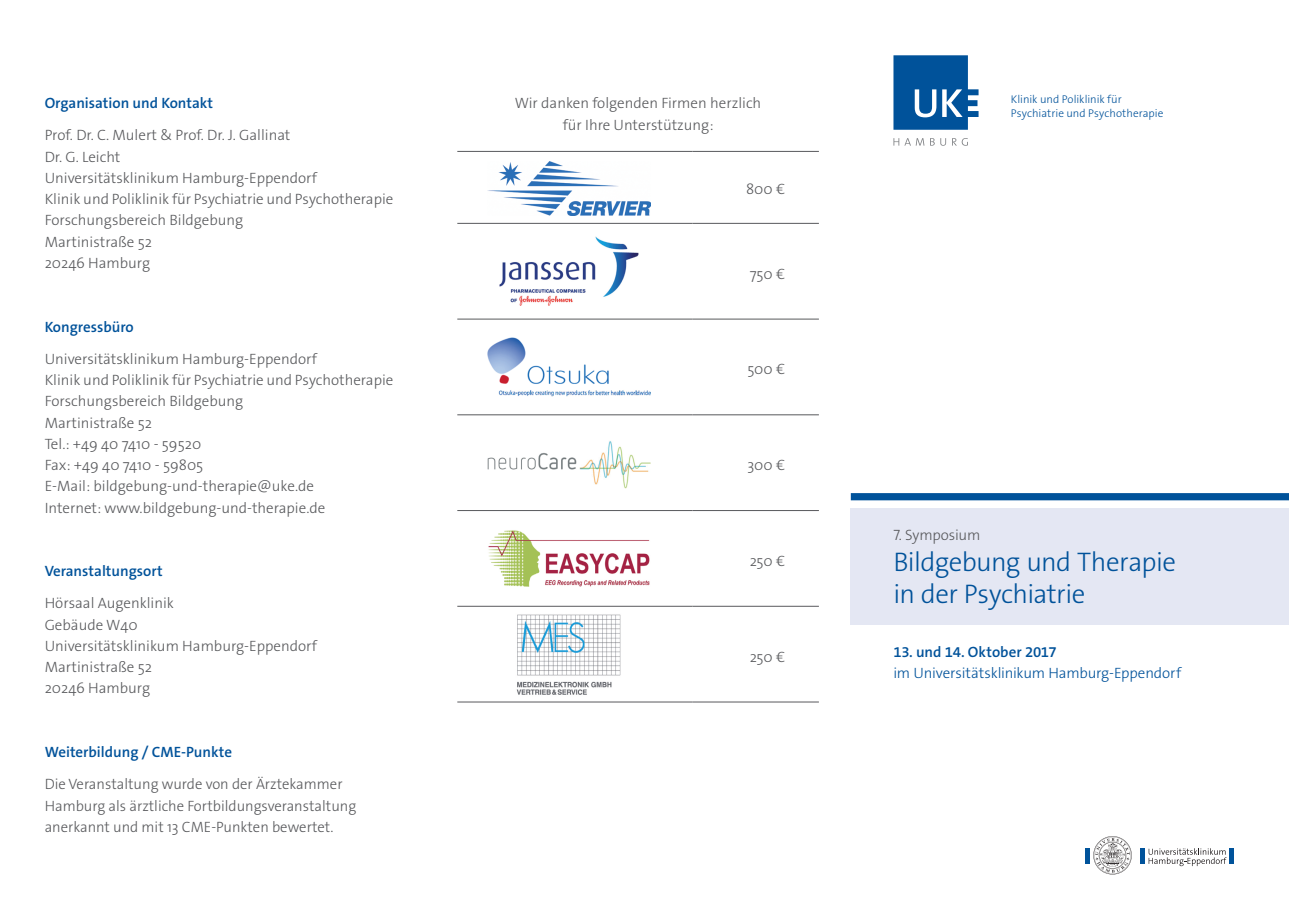
<style>
.page{position:relative;width:1289px;height:919px;background:#fff}
.page>*{position:absolute;margin:0;border:0;box-sizing:border-box;transform-origin:0 0}
.t1{font:300 27px/31.5px "The Sans Os F";letter-spacing:-.02em;color:#00529a}
.t2{font:300 15px/21.3px "The Sans Os F";color:#58595c}
.t3{font:600 15px "The Sans Os F";color:#00529a}
.t4{font:300 15px "The Sans Os F";letter-spacing:-.01em;color:#00529a}
.t5{font:300 15px "The Sans Os F";letter-spacing:-.02em;color:#58595c}
.t6{font:300 11.25px/13.6px "The Sans Os F";letter-spacing:.005em;color:#00529a}
</style>
<div class="page">
<svg style="left:893px;top:55px;width:85px;height:75px"></svg>
<svg style="left:893px;top:138px;width:31px;height:8px"></svg>
<svg style="left:930px;top:138px;width:4px;height:8px"></svg>
<svg style="left:940px;top:138px;width:6px;height:8px"></svg>
<svg style="left:952px;top:138px;width:15px;height:8px"></svg>
<hr style="left:1085px;top:848px;width:4px;height:15px;background:#00539b">
<hr style="left:1140px;top:848px;width:4px;height:15px;background:#00539b">
<svg style="left:1093px;top:836px;width:38px;height:38px"></svg>
<svg style="left:1148px;top:848px;width:78px;height:18px"></svg>
<hr style="left:1229px;top:848px;width:4px;height:15px;background:#00539b">
<div style="left:850px;top:507px;width:438px;height:117px;background:#e4e7f3"></div>
<div style="left:850px;top:493px;width:438px;height:7px;background:#00529a"></div>
<hr style="left:457px;top:151px;width:235px;height:1px;background:#58595c">
<hr style="left:692px;top:151px;width:127px;height:1px;background:#58595c">
<hr style="left:457px;top:223px;width:235px;height:1px;background:#58595c">
<hr style="left:692px;top:223px;width:127px;height:1px;background:#58595c">
<hr style="left:457px;top:319px;width:235px;height:1px;background:#58595c">
<hr style="left:692px;top:319px;width:127px;height:1px;background:#58595c">
<hr style="left:457px;top:414px;width:235px;height:1px;background:#58595c">
<hr style="left:692px;top:414px;width:127px;height:1px;background:#58595c">
<hr style="left:457px;top:510px;width:235px;height:1px;background:#58595c">
<hr style="left:692px;top:510px;width:127px;height:1px;background:#58595c">
<hr style="left:457px;top:606px;width:235px;height:1px;background:#58595c">
<hr style="left:692px;top:606px;width:127px;height:1px;background:#58595c">
<hr style="left:457px;top:701px;width:235px;height:1px;background:#58595c">
<hr style="left:692px;top:701px;width:127px;height:1px;background:#58595c">
<img style="left:487px;top:161px;width:163px;height:54px">
<img style="left:499px;top:236px;width:139px;height:70px">
<img style="left:488px;top:530px;width:162px;height:57px">
<img style="left:516px;top:614px;width:105px;height:81px">
<img style="left:487px;top:337px;width:163px;height:60px">
<img style="left:487px;top:441px;width:163px;height:48px">
<p class="t3" style="left:45px;top:94px;width:170px">Organisation und Kontakt</p>
<p class="t2" style="left:45px;top:125px;width:350px">Prof. Dr. C. Mulert &amp; Prof. Dr. J. Gallinat<br>Dr. G. Leicht<br>Universitätsklinikum Hamburg-Eppendorf<br>Klinik und Poliklinik für Psychiatrie und Psychotherapie<br>Forschungsbereich Bildgebung<br>Martinistraße 52<br>20246 Hamburg</p>
<p class="t3" style="left:45px;top:317px;width:91px">Kongressbüro</p>
<p class="t2" style="left:45px;top:348px;width:350px">Universitätsklinikum Hamburg-Eppendorf<br>Klinik und Poliklinik für Psychiatrie und Psychotherapie Forschungsbereich Bildgebung<br>Martinistraße 52<br>Tel.: +49 40 7410 - 59520<br>Fax: +49 40 7410 - 59805<br>E-Mail: bildgebung-und-therapie@uke.de<br>Internet: www.bildgebung-und-therapie.de</p>
<p class="t3" style="left:45px;top:561px;width:119px">Veranstaltungsort</p>
<p class="t2" style="left:45px;top:592px;width:274px">Hörsaal Augenklinik<br>Gebäude W40<br>Universitätsklinikum Hamburg-Eppendorf<br>Martinistraße 52<br>20246 Hamburg</p>
<p class="t3" style="left:45px;top:742px;width:189px">Weiterbildung / CME-Punkte</p>
<p class="t2" style="left:45px;top:773px;width:313px">Die Veranstaltung wurde von der Ärztekammer<br>Hamburg als ärztliche Fortbildungsveranstaltung anerkannt und mit 13 CME-Punkten bewertet.</p>
<p class="t2" style="left:515px;top:93px;width:248px;text-align:center">Wir danken folgenden Firmen herzlich für Ihre Unterstützung:</p>
<p class="t2" style="left:746px;top:178px;width:40px">800 €</p>
<p class="t2" style="left:749px;top:263px;width:37px">750 €</p>
<p class="t2" style="left:747px;top:359px;width:39px">500 €</p>
<p class="t2" style="left:747px;top:454px;width:39px">300 €</p>
<p class="t2" style="left:749px;top:550px;width:37px">250 €</p>
<p class="t2" style="left:749px;top:646px;width:37px">250 €</p>
<p class="t6" style="left:1010px;top:93px;width:154px">Klinik und Poliklinik für<br>Psychiatrie und Psychotherapie</p>
<p class="t5" style="left:893px;top:525px;width:88px">7. Symposium</p>
<h1 class="t1" style="left:893px;top:546px;width:284px">Bildgebung und Therapie in der Psychiatrie</h1>
<p class="t3" style="left:893px;top:642px;width:165px">13. und 14. Oktober 2017</p>
<p class="t4" style="left:893px;top:663px;width:289px">im Universitätsklinikum Hamburg-Eppendorf</p>
</div>
